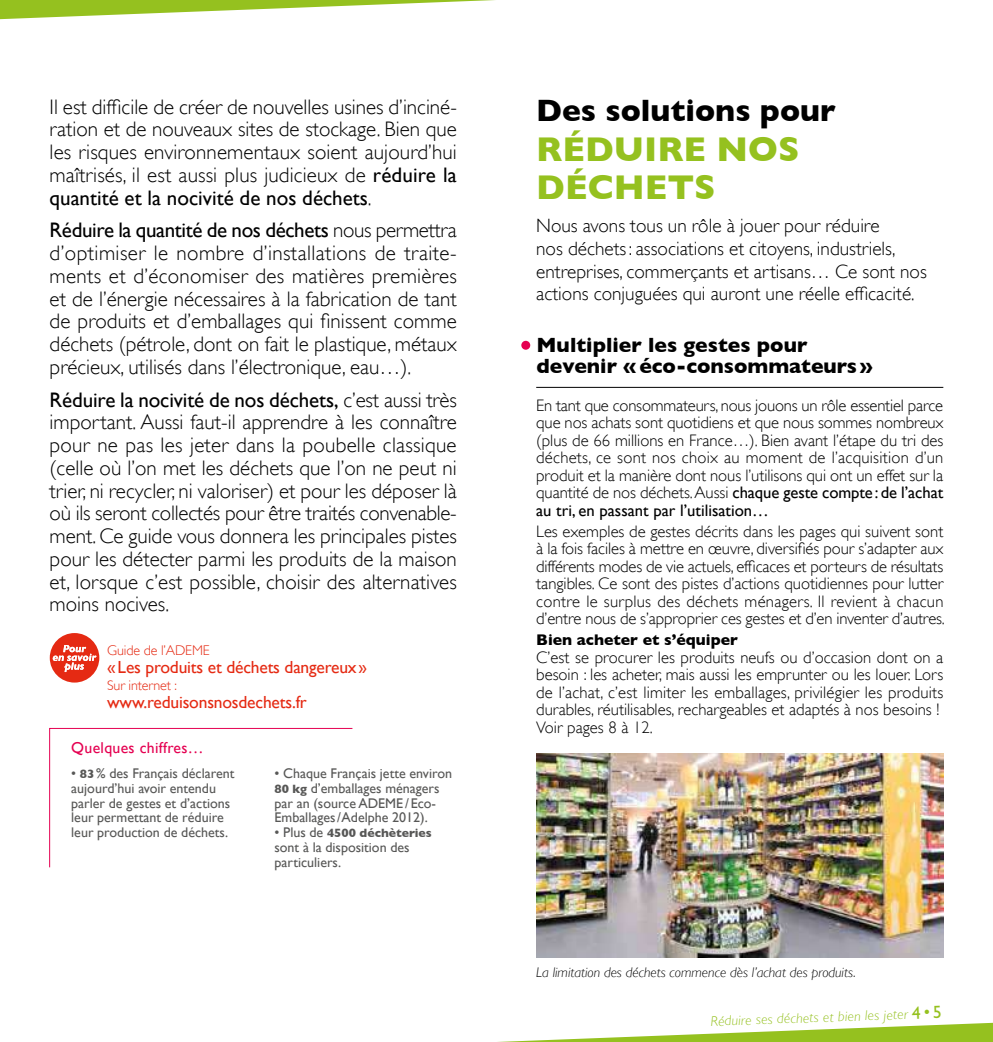
<style>
.page{position:relative;width:993px;height:1042px;background:#fff}
.page>*{position:absolute;margin:0;border:0;box-sizing:border-box;transform-origin:0 0}
.t1{font:700 35px/38.5px "Gill Sans";color:#95c11f}
.t2{font:700 31.5px "Gill Sans";color:#000}
.t3{font:300 21px/22.8px "Gill Sans";letter-spacing:.005em;color:#000;text-align:justify}
.t4{font:700 21px/21px "Gill Sans";color:#000}
.t5{font:300 19.25px/22.8px "Gill Sans";color:#000}
.t6{font:17.5px "Gill Sans";letter-spacing:-.01em;color:#e52a13}
.t7{font:300 16.62px/17.5px "Gill Sans";color:#000;text-align:justify}
.t8{font:700 15.75px "Gill Sans";color:#000}
.t9{font:15.75px "Gill Sans";letter-spacing:.02em;color:#e50051}
.t10{font:14px/14.9px "Gill Sans";color:#575756}
.t11{font:italic 300 14px "Gill Sans";color:#000}
.t12{font:italic 300 14px "Gill Sans";color:#95c11f}
.t13{font:300 14px "Gill Sans";letter-spacing:-.01em;color:#e52a13}
.t14{font:700 12.25px "Gill Sans";color:#575756}
.s1{font-weight:400}
.s2{font-weight:700;font-size:12.25px}
.s3{font-weight:400;font-size:14px}
.s4{font-weight:400;font-style:normal;font-size:17.5px}
.s5{font-style:normal;font-size:17.5px}
</style>
<div class="page">
<svg style="left:0;top:0;width:495px;height:20px"></svg>
<svg style="left:498px;top:1022px;width:494px;height:20px"></svg>
<svg style="left:50px;top:633px;width:49px;height:49px"></svg>
<svg style="left:49px;top:728px;width:304px;height:140px"></svg>
<hr style="left:536px;top:387px;width:407px;height:1px;background:#000">
<div style="left:521px;top:341px;width:9px;height:9px;background:#e50051;border-radius:50%"></div>
<img style="left:536px;top:753px;width:407px;height:204px">
<p class="t3" style="left:50px;top:95px;width:408px">Il est difficile de créer de nouvelles usines d’inciné&shy;ration et de nouveaux sites de stockage. Bien que les risques environnementaux soient aujourd’hui maîtrisés, il est aussi plus judicieux de <span class="s1">réduire la quantité et la nocivité de nos déchets</span>.</p>
<p class="t3" style="left:50px;top:219px;width:408px"><span class="s1">Réduire la quantité de nos déchets</span> nous permettra d’optimiser le nombre d’installations de traite&shy;ments et d’économiser des matières premières et de l’énergie nécessaires à la fabrication de tant de produits et d’emballages qui finissent comme déchets (pétrole, dont on fait le plastique, métaux précieux, utilisés dans l’électronique, eau…).</p>
<p class="t3" style="left:50px;top:388px;width:408px"><span class="s1">Réduire la nocivité de nos déchets,</span> c’est aussi très important. Aussi faut-il apprendre à les connaître pour ne pas les jeter dans la poubelle classique (celle où l’on met les déchets que l’on ne peut ni trier, ni recycler, ni valoriser) et pour les déposer là où ils seront collectés pour être traités convenable&shy;ment. Ce guide vous donnera les principales pistes pour les détecter parmi les produits de la maison et, lorsque c’est possible, choisir des alternatives moins nocives.</p>
<p class="t13" style="left:107px;top:642px;width:104px">Guide de l’ADEME</p>
<p class="t6" style="left:107px;top:656px;width:261px">«Les produits et déchets dangereux»</p>
<p class="t13" style="left:107px;top:677px;width:71px">Sur internet :</p>
<p class="t6" style="left:107px;top:691px;width:201px">www.reduisonsnosdechets.fr</p>
<p class="t9" style="left:71px;top:738px;width:134px">Quelques chiffres…</p>
<p class="t10" style="left:71px;top:765px;width:165px">• <span class="s2">83</span>% des Français déclarent aujourd’hui avoir entendu parler de gestes et d’actions leur permettant de réduire leur production de déchets.</p>
<p class="t10" style="left:274px;top:765px;width:179px">• Chaque Français jette environ<br><span class="s2">80 kg</span> d’emballages ménagers par an (source ADEME/ Eco-<br>Emballages/Adelphe 2012).</p>
<p class="t14" style="left:274px;top:826px;width:159px"><span class="s3">• Plus de</span> 4500 déchèteries</p>
<p class="t10" style="left:274px;top:840px;width:137px">sont à la disposition des particuliers.</p>
<h2 class="t2" style="left:536px;top:92px;width:301px">Des solutions pour</h2>
<h1 class="t1" style="left:536px;top:130px;width:265px">RÉDUIRE NOS<br>DÉCHETS</h1>
<p class="t5" style="left:536px;top:214px;width:392px">Nous avons tous un rôle à jouer pour réduire<br>nos déchets: associations et citoyens, industriels, entreprises, commerçants et artisans… Ce sont nos actions conjuguées qui auront une réelle efficacité.</p>
<p class="t4" style="left:536px;top:334px;width:338px">Multiplier les gestes pour devenir «éco-consommateurs»</p>
<p class="t7" style="left:536px;top:396px;width:409px">En tant que consommateurs, nous jouons un rôle essentiel parce que nos achats sont quotidiens et que nous sommes nombreux (plus de 66 millions en France…). Bien avant l’étape du tri des déchets, ce sont nos choix au moment de l’acquisition d’un produit et la manière dont nous l’utilisons qui ont un effet sur la quantité de nos déchets. Aussi <span class="s1">chaque geste compte: de l’achat au tri, en passant par l’utilisation…</span></p>
<p class="t7" style="left:536px;top:522px;width:410px">Les exemples de gestes décrits dans les pages qui suivent sont à la fois faciles à mettre en œuvre, diversifiés pour s’adapter aux différents modes de vie actuels, efficaces et porteurs de résultats tangibles. Ce sont des pistes d’actions quotidiennes pour lutter contre le surplus des déchets ménagers. Il revient à chacun d’entre nous de s’approprier ces gestes et d’en inventer d’autres.</p>
<p class="t8" style="left:536px;top:630px;width:203px">Bien acheter et s’équiper</p>
<p class="t7" style="left:536px;top:648px;width:408px;text-align:left">C’est se procurer les produits neufs ou d’occasion dont on a besoin : les acheter, mais aussi les emprunter ou les louer. Lors de l’achat, c’est limiter les emballages, privilégier les produits durables, réutilisables, rechargeables et adaptés à nos besoins !<br>Voir pages 8 à 12.</p>
<p class="t11" style="left:536px;top:964px;width:321px">La limitation des déchets commence dès l’achat des produits.</p>
<p class="t12" style="left:710px;top:1013px;width:233px;rotate:-2deg">Réduire ses déchets et bien les jeter <span class="s4">4</span><span class="s5">•</span><span class="s4">5</span></p>
</div>
